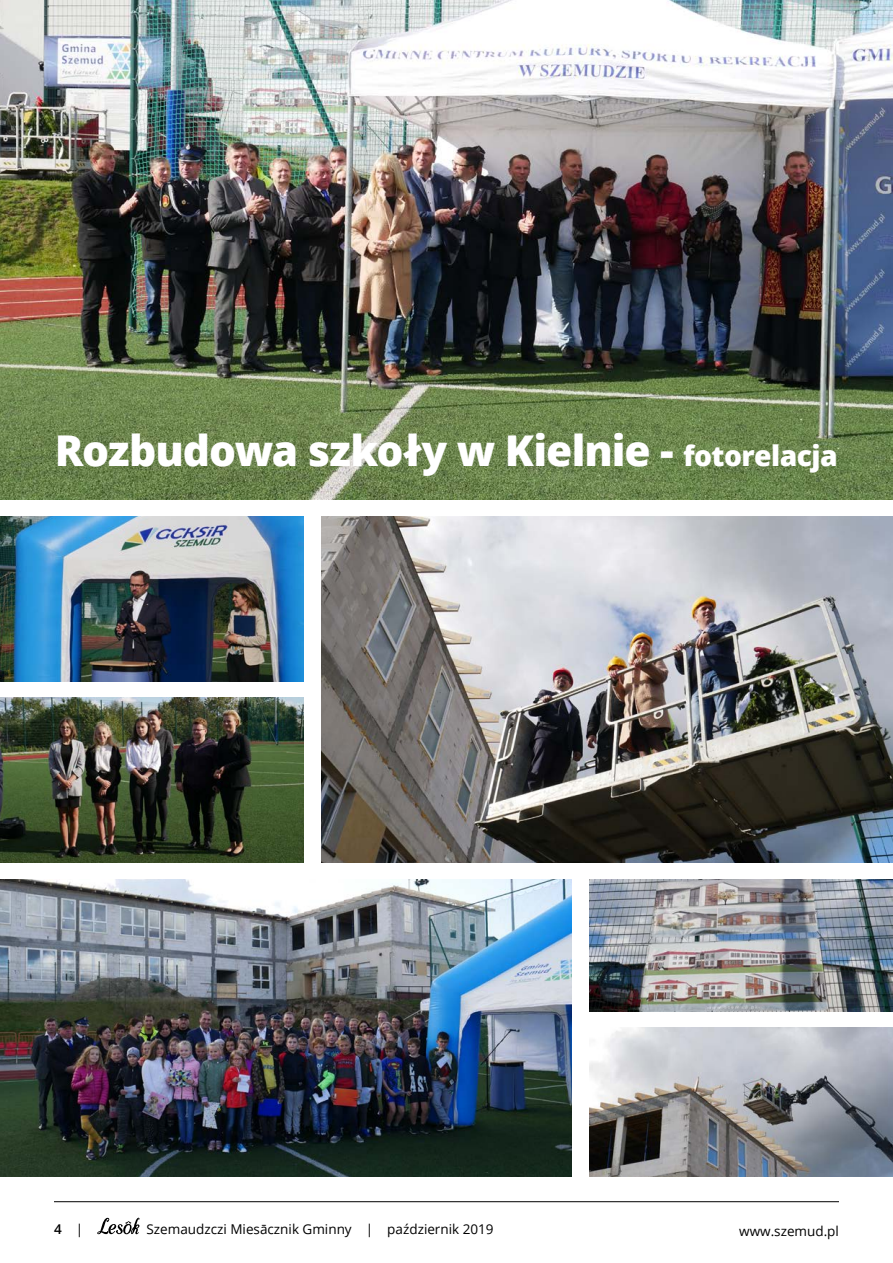
<style>
.page{position:relative;width:893px;height:1263px;background:#fff}
.page>*{position:absolute;margin:0;border:0;box-sizing:border-box;transform-origin:0 0}
.t1{font:800 42.45px "Open Sans";letter-spacing:-.025em;color:#fff}
.t2{font:13.5px "Open Sans";color:#000}
.t3{font:600 13.5px "Open Sans";color:#000}
.s1{font-size:28.35px}
.s2{font-weight:400}
</style>
<div class="page">
<svg style="left:97px;top:1218px;width:43px;height:16px"></svg>
<hr style="left:54px;top:1201px;width:785px;height:1px;background:#000">
<img style="left:0;top:0;width:893px;height:500px">
<img style="left:0;top:516px;width:304px;height:165px">
<img style="left:589px;top:879px;width:304px;height:132px">
<img style="left:589px;top:1028px;width:304px;height:148px">
<img style="left:0;top:698px;width:304px;height:164px">
<img style="left:0;top:879px;width:571px;height:297px">
<img style="left:322px;top:516px;width:571px;height:346px">
<h1 class="t1" style="left:55px;top:418px;width:784px">Rozbudowa szkoły w Kielnie - <span class="s1">fotorelacja</span></h1>
<p class="t3" style="left:54px;top:1220px;width:31px">4 <span class="s2">|</span></p>
<p class="t2" style="left:147px;top:1220px;width:349px">Szemaudzczi Miesācznik Gminny | październik 2019</p>
<p class="t2" style="left:739px;top:1222px;width:101px">www.szemud.pl</p>
</div>
